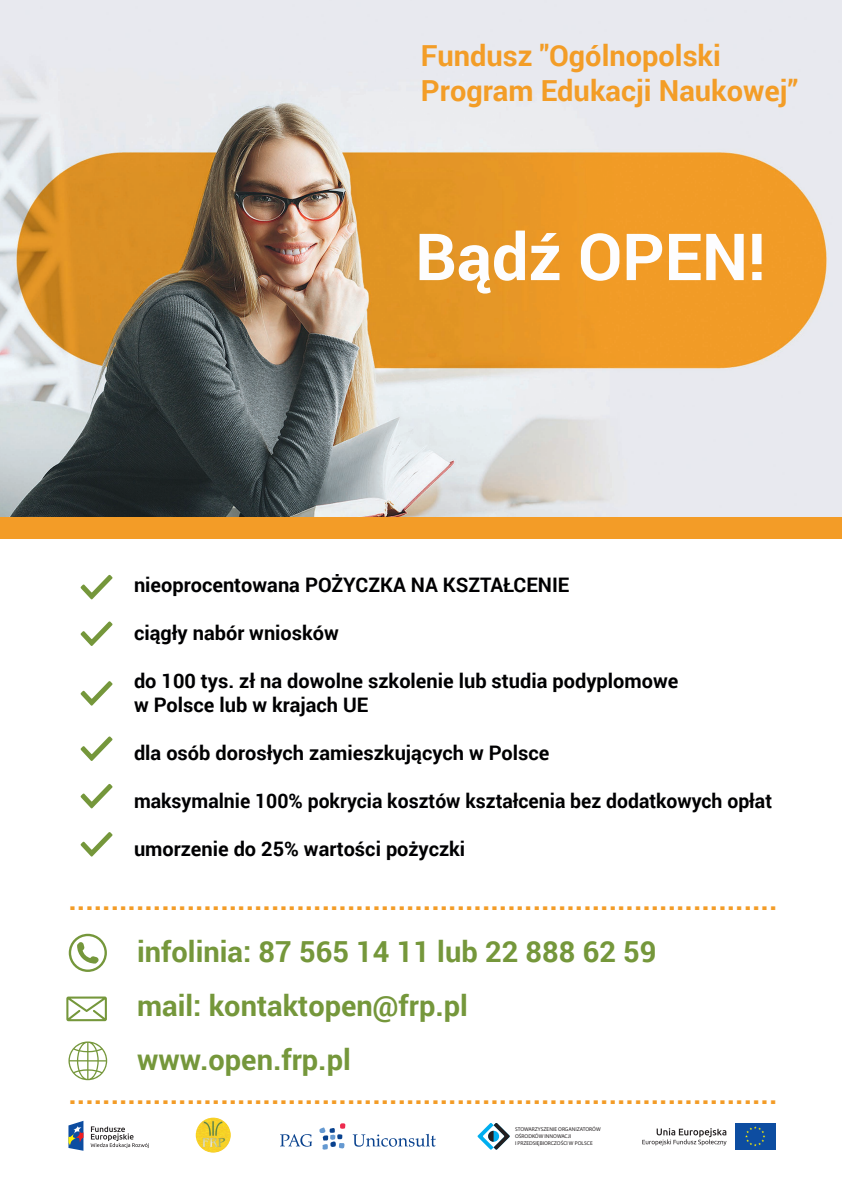
<style>
.page{position:relative;width:842px;height:1191px;background:#fff}
.page>*{position:absolute;margin:0;border:0;box-sizing:border-box;transform-origin:0 0}
.t1{font:700 65px "Roboto";color:#fdfdfe}
.t2{font:700 29px "Roboto";color:#f39c27}
.t3{font:700 29px/54px "Roboto";color:#75973b}
.t4{font:700 29px/34.8px "Roboto";color:#f39d27}
.t5{font:700 20px/24px "Roboto";color:#000002}
.t6{font:5.5px/6.6px "Myriad Pro";color:#231f20}
</style>
<div class="page">
<img style="left:0;top:0;width:842px;height:517px">
<div style="left:0;top:517px;width:842px;height:22px;background:#f39c27"></div>
<svg style="left:81px;top:575px;width:31px;height:24px"></svg>
<svg style="left:81px;top:621px;width:31px;height:25px"></svg>
<svg style="left:81px;top:681px;width:31px;height:24px"></svg>
<svg style="left:81px;top:736px;width:31px;height:25px"></svg>
<svg style="left:81px;top:784px;width:31px;height:24px"></svg>
<svg style="left:81px;top:832px;width:32px;height:24px"></svg>
<svg style="left:66px;top:996px;width:41px;height:25px"></svg>
<svg style="left:68px;top:1041px;width:39px;height:39px"></svg>
<svg style="left:69px;top:933px;width:38px;height:39px"></svg>
<svg style="left:477px;top:1123px;width:33px;height:26px"></svg>
<svg style="left:280px;top:1134px;width:32px;height:12px"></svg>
<svg style="left:353px;top:1133px;width:83px;height:13px"></svg>
<svg style="left:319px;top:1123px;width:27px;height:26px"></svg>
<svg style="left:68px;top:1121px;width:15px;height:29px"></svg>
<svg style="left:91px;top:1126px;width:58px;height:22px"></svg>
<div style="left:735px;top:1123px;width:40px;height:26px;background:#0d4da1"></div>
<svg style="left:745px;top:1126px;width:20px;height:20px"></svg>
<svg style="left:642px;top:1128px;width:84px;height:17px"></svg>
<img style="left:196px;top:1117px;width:35px;height:35px;border-radius:18px">
<h2 class="t4" style="left:421px;top:37px;width:379px">Fundusz "Ogólnopolski<br>Program Edukacji Naukowej”</h2>
<h1 class="t1" style="left:415px;top:211px;width:352px">Bądź OPEN!</h1>
<p class="t5" style="left:134px;top:572px;width:437px">nieoprocentowana POŻYCZKA NA KSZTAŁCENIE</p>
<p class="t5" style="left:134px;top:620px;width:206px">ciągły nabór wniosków</p>
<p class="t5" style="left:134px;top:668px;width:546px">do 100 tys. zł na dowolne szkolenie lub studia podyplomowe w Polsce lub w krajach UE</p>
<p class="t5" style="left:134px;top:740px;width:417px">dla osób dorosłych zamieszkujących w Polsce</p>
<p class="t5" style="left:134px;top:788px;width:640px">maksymalnie 100% pokrycia kosztów kształcenia bez dodatkowych opłat</p>
<p class="t5" style="left:134px;top:836px;width:333px">umorzenie do 25% wartości pożyczki</p>
<h2 class="t2" style="left:69px;top:879px;width:710px">....................................................................................</h2>
<h2 class="t3" style="left:137px;top:923px;width:521px">infolinia: 87 565 14 11 lub 22 888 62 59 mail: kontaktopen@frp.pl www.open.frp.pl</h2>
<h2 class="t2" style="left:69px;top:1073px;width:710px">....................................................................................</h2>
<p class="t6" style="left:515px;top:1126px;width:87px">STOWARZYSZENIE ORGANIZATORÓW<br>OŚRODKÓW INNOWACJI<br>I PRZEDSIĘBIORCZOŚCI W POLSCE</p>
</div>
